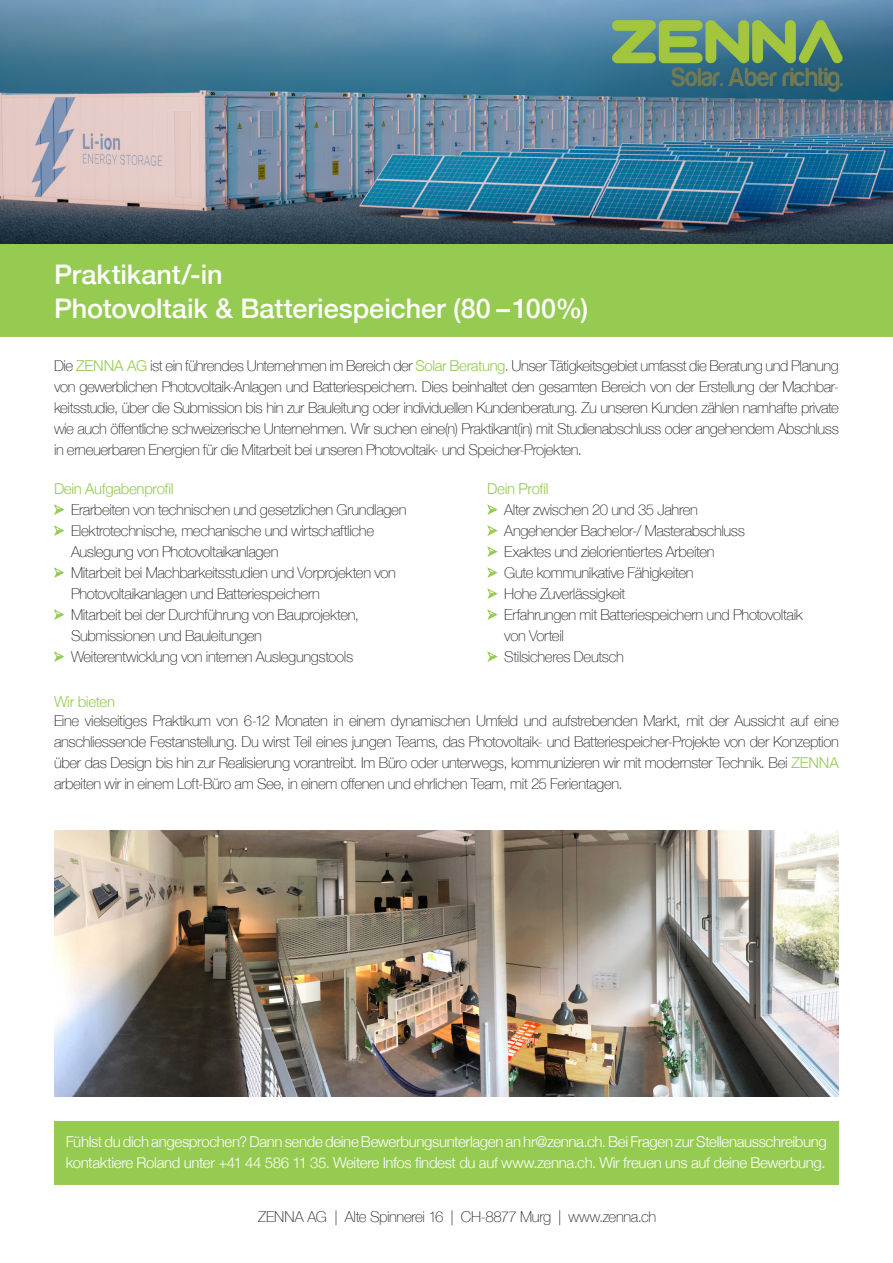
<style>
.page{position:relative;width:893px;height:1263px;background:#fff}
.page>*{position:absolute;margin:0;border:0;box-sizing:border-box;transform-origin:0 0}
.Absatzformat_2{font:500 27px "Helvetica Neue";color:#fff}
.Absatzformat_2-2{font:100 15px/21px "Helvetica Neue";letter-spacing:-.025em;color:#231f20}
.Absatzformat_1{font:100 15px/21px "Helvetica Neue";letter-spacing:-.03em;color:#231f20;text-align:justify}
.Absatzformat_2-3{font:300 15px/21px "Helvetica Neue";letter-spacing:-.025em;color:#fff}
.Absatzformat_2-4{font:300 15px "Helvetica Neue";letter-spacing:-.025em;color:#96cb52}
.s1{font-weight:300;color:#96cb52}
</style>
<div class="page">
<img style="left:0;top:0;width:893px;height:244px">
<div style="left:0;top:244px;width:893px;height:93px;background:#96cb52"></div>
<img style="left:54px;top:830px;width:785px;height:267px">
<div style="left:54px;top:1121px;width:785px;height:64px;background:#96cb52"></div>
<svg style="left:487px;top:504px;width:11px;height:11px"></svg>
<svg style="left:487px;top:525px;width:11px;height:11px"></svg>
<svg style="left:487px;top:546px;width:11px;height:11px"></svg>
<svg style="left:487px;top:567px;width:11px;height:11px"></svg>
<svg style="left:487px;top:588px;width:11px;height:11px"></svg>
<svg style="left:487px;top:609px;width:11px;height:11px"></svg>
<svg style="left:487px;top:651px;width:11px;height:11px"></svg>
<svg style="left:54px;top:504px;width:11px;height:11px"></svg>
<svg style="left:54px;top:525px;width:11px;height:11px"></svg>
<svg style="left:54px;top:567px;width:11px;height:11px"></svg>
<svg style="left:54px;top:609px;width:11px;height:11px"></svg>
<svg style="left:54px;top:651px;width:11px;height:11px"></svg>
<p class="Absatzformat_2" style="left:54px;top:252px;width:170px">Praktikant/-in</p>
<p class="Absatzformat_2" style="left:54px;top:287px;width:536px">Photovoltaik &amp; Batteriespeicher (80 – 100%)</p>
<p class="Absatzformat_1" style="left:54px;top:355px;width:786px">Die <span class="s1">ZENNA AG</span> ist ein führendes Unternehmen im Bereich der <span class="s1">Solar Beratung</span>. Unser Tätigkeitsgebiet umfasst die Beratung und Planung von gewerblichen Photovoltaik-Anlagen und Batteriespeichern. Dies beinhaltet den gesamten Bereich von der Erstellung der Machbar&shy;keitsstudie, über die Submission bis hin zur Bauleitung oder individuellen Kundenberatung. Zu unseren Kunden zählen namhafte private wie auch öffentliche schweizerische Unternehmen. Wir suchen eine(n) Praktikant(in) mit Studienabschluss oder angehendem Abschluss in erneuerbaren Energien für die Mitarbeit bei unseren Photovoltaik- und Speicher-Projekten.</p>
<p class="Absatzformat_2-4" style="left:54px;top:477px;width:121px">Dein Aufgabenprofil</p>
<p class="Absatzformat_2-2" style="left:71px;top:498px;width:337px">Erarbeiten von technischen und gesetzlichen Grundlagen</p>
<p class="Absatzformat_2-2" style="left:71px;top:519px;width:305px">Elektrotechnische, mechanische und wirtschaftliche<br>Auslegung von Photovoltaikanlagen</p>
<p class="Absatzformat_2-2" style="left:71px;top:561px;width:327px">Mitarbeit bei Machbarkeitsstudien und Vorprojekten von<br>Photovoltaikanlagen und Batteriespeichern</p>
<p class="Absatzformat_2-2" style="left:71px;top:603px;width:289px">Mitarbeit bei der Durchführung von Bauprojekten,<br>Submissionen und Bauleitungen</p>
<p class="Absatzformat_2-2" style="left:71px;top:645px;width:284px">Weiterentwicklung von internen Auslegungstools</p>
<p class="Absatzformat_2-4" style="left:487px;top:477px;width:63px">Dein Profil</p>
<p class="Absatzformat_2-2" style="left:504px;top:498px;width:195px">Alter zwischen 20 und 35 Jahren</p>
<p class="Absatzformat_2-2" style="left:504px;top:519px;width:242px">Angehender Bachelor-/ Masterabschluss</p>
<p class="Absatzformat_2-2" style="left:504px;top:540px;width:212px">Exaktes und zielorientiertes Arbeiten</p>
<p class="Absatzformat_2-2" style="left:504px;top:561px;width:191px">Gute kommunikative Fähigkeiten</p>
<p class="Absatzformat_2-2" style="left:504px;top:582px;width:123px">Hohe Zuverlässigkeit</p>
<p class="Absatzformat_2-2" style="left:504px;top:603px;width:300px">Erfahrungen mit Batteriespeichern und Photovoltaik von Vorteil</p>
<p class="Absatzformat_2-2" style="left:504px;top:645px;width:121px">Stilsicheres Deutsch</p>
<p class="Absatzformat_2-4" style="left:54px;top:689px;width:63px">Wir bieten</p>
<p class="Absatzformat_2-2" style="left:54px;top:710px;width:786px;text-align:justify">Eine vielseitiges Praktikum von 6-12 Monaten in einem dynamischen Umfeld und aufstrebenden Markt, mit der Aussicht auf eine anschliessende Festanstellung. Du wirst Teil eines jungen Teams, das Photovoltaik- und Batteriespeicher-Projekte von der Konzeption über das Design bis hin zur Realisierung vorantreibt. Im Büro oder unterwegs, kommunizieren wir mit modernster Technik. Bei <span class="s1">ZENNA </span>arbeiten wir in einem Loft-Büro am See, in einem offenen und ehrlichen Team, mit 25 Ferientagen.</p>
<p class="Absatzformat_2-3" style="left:66px;top:1130px;width:762px">Fühlst du dich angesprochen? Dann sende deine Bewerbungsunterlagen an hr@zenna.ch. Bei Fragen zur Stellenausschreibung kontaktiere Roland unter +41 44 586 11 35. Weitere Infos findest du auf www.zenna.ch. Wir freuen uns auf deine Bewerbung.</p>
<p class="Absatzformat_2-2" style="left:258px;top:1205px;width:400px">ZENNA AG | Alte Spinnerei 16 | CH-8877 Murg | www.zenna.ch</p>
</div>
